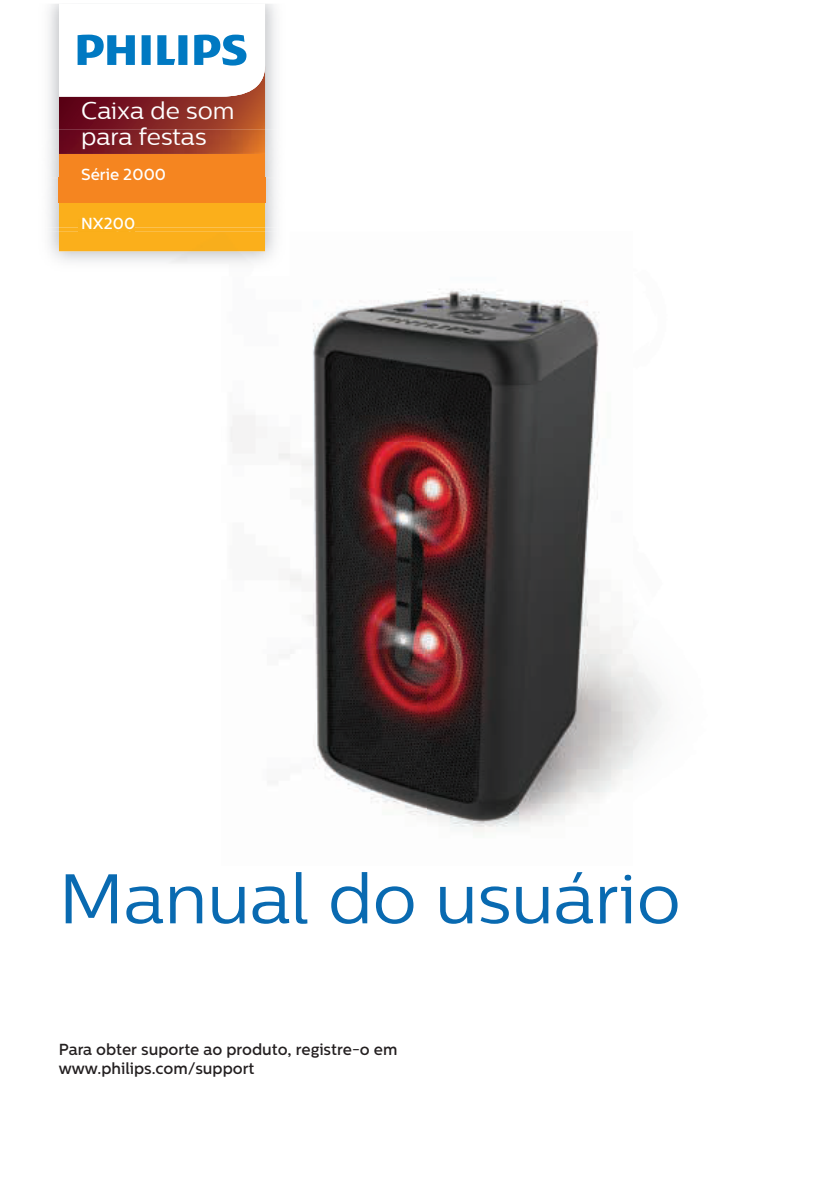
<style>
.page{position:relative;width:838px;height:1190px;background:#fff}
.page>*{position:absolute;margin:0;border:0;box-sizing:border-box;transform-origin:0 0}
.t1{font:70px "Centrale Sans";color:#096ab1}
.t2{font:24px/26px "Centrale Sans";color:#fff}
.t3{font:500 16px "Centrale Sans";color:#231f20}
.t4{font:500 16px "Centrale Sans";color:#fff}
</style>
<div class="page">
<img style="left:48px;top:4px;width:228px;height:125px">
<img style="left:48px;top:129px;width:228px;height:102px">
<svg style="left:59px;top:4px;width:206px;height:125px"></svg>
<div style="left:59px;top:154px;width:206px;height:24px;background:#f58520"></div>
<img style="left:59px;top:129px;width:206px;height:25px">
<img style="left:48px;top:178px;width:228px;height:1px">
<hr style="left:135px;top:228px;width:130px;height:4px;background:#fbaf1b">
<hr style="left:59px;top:228px;width:19px;height:4px;background:#fbaf1b">
<img style="left:59px;top:178px;width:206px;height:50px">
<hr style="left:78px;top:228px;width:57px;height:4px;background:#fbaf1b">
<img style="left:78px;top:219px;width:57px;height:9px">
<img style="left:49px;top:231px;width:613px;height:602px">
<div style="left:59px;top:232px;width:206px;height:19px;background:#fbaf1b"></div>
<img style="left:78px;top:232px;width:57px;height:1px">
<svg style="left:116px;top:232px;width:15px;height:1px"></svg>
<p class="t2" style="left:81px;top:97px;width:155px">Caixa de som para festas</p>
<p class="t4" style="left:81px;top:166px;width:86px">Série 2000</p>
<p class="t4" style="left:81px;top:214px;width:56px">NX200</p>
<p class="t1" style="left:59px;top:858px;width:623px">Manual do usuário</p>
<p class="t3" style="left:59px;top:1040px;width:340px">Para obter suporte ao produto, registre-o em</p>
<p class="t3" style="left:59px;top:1059px;width:197px">www.philips.com/support</p>
</div>
